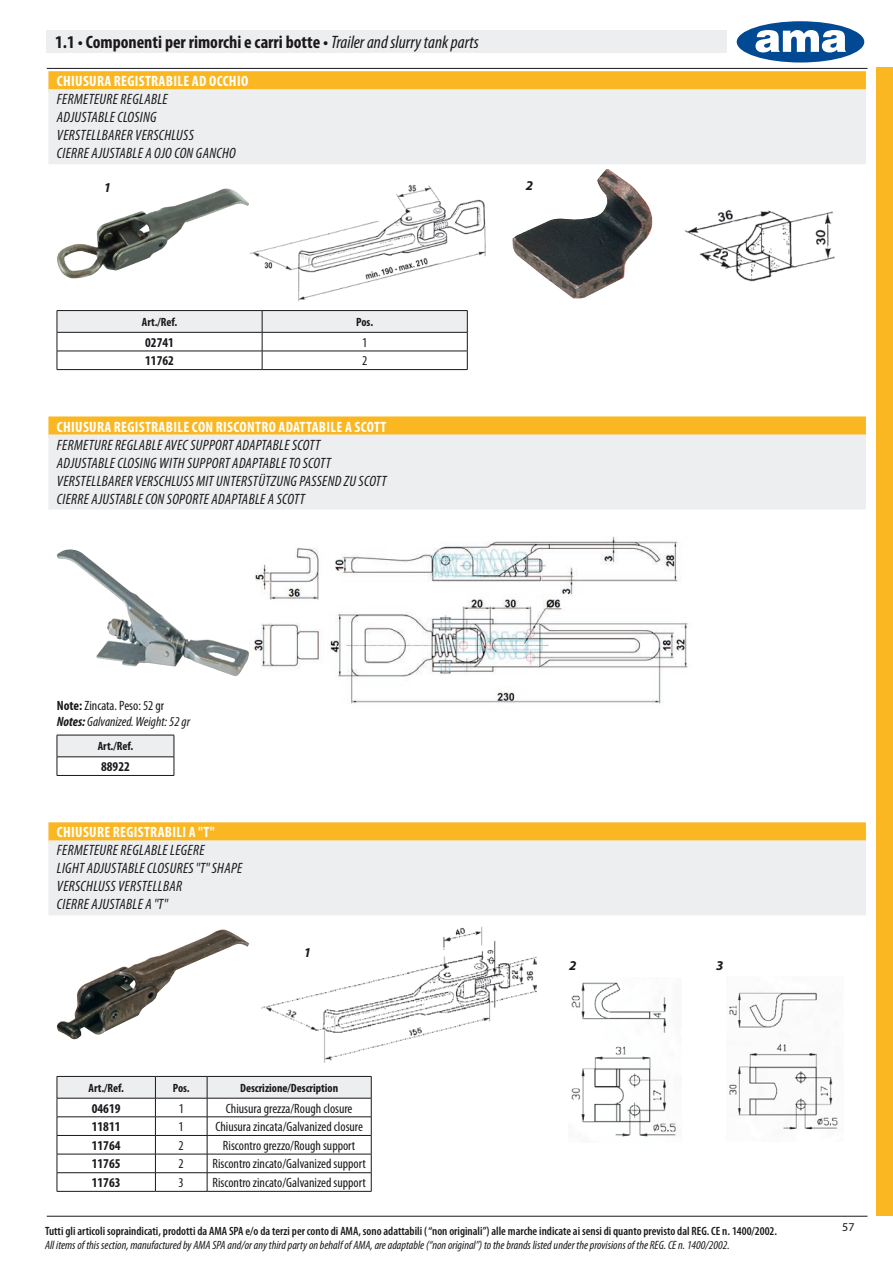
<style>
.page{position:relative;width:893px;height:1263px;background:#fff}
.page>*{position:absolute;margin:0;border:0;box-sizing:border-box;transform-origin:0 0}
.t1{font:700 condensed 18px "Myriad Pro";color:#1a181c}
.t2{font:italic condensed 15px/18px "Myriad Pro";letter-spacing:.02em;color:#1a181c}
.t3{font:700 condensed 15px "Myriad Pro";letter-spacing:.02em;color:#fff}
.t4{font:condensed 13.5px "Myriad Pro";color:#1a181c}
.t5{font:italic condensed 13.5px/16.2px "Myriad Pro";color:#1a181c}
.t6{font:700 condensed 13.5px "Myriad Pro";color:#1a181c}
.t7{font:italic 700 13.5px "Myriad Pro";color:#1a181c}
.t8{font:600 condensed 12px "Myriad Pro";color:#1a181c}
.t9{font:italic condensed 12px "Myriad Pro";color:#1a181c}
.t10{font:700 condensed 12px "Myriad Pro";color:#1a181c}
.t11{font:12px "Myriad Pro";color:#1a181c}
.s1{font-weight:400;font-style:italic}
.s2{font-weight:700;font-style:normal}
.s3{font-style:normal}
.s4{font-weight:700}
</style>
<div class="page">
<div style="left:737px;top:21px;width:127px;height:42px;background:#014992;border-radius:50%"></div>
<svg style="left:755px;top:30px;width:91px;height:22px"></svg>
<div style="left:876px;top:68px;width:17px;height:1148px;background:#fab721"></div>
<div style="left:47px;top:30px;width:680px;height:22px;background:#edeeef"></div>
<div style="left:48px;top:71px;width:818px;height:21px;background:#fab721"></div>
<div style="left:48px;top:89px;width:818px;height:21px;background:#edeeef"></div>
<div style="left:48px;top:107px;width:818px;height:21px;background:#edeeef"></div>
<div style="left:48px;top:125px;width:818px;height:21px;background:#edeeef"></div>
<div style="left:48px;top:143px;width:818px;height:21px;background:#edeeef"></div>
<div style="left:48px;top:416px;width:818px;height:21px;background:#fab721"></div>
<div style="left:48px;top:434px;width:818px;height:21px;background:#edeeef"></div>
<div style="left:48px;top:452px;width:818px;height:21px;background:#edeeef"></div>
<div style="left:48px;top:470px;width:818px;height:21px;background:#edeeef"></div>
<div style="left:48px;top:488px;width:818px;height:21px;background:#edeeef"></div>
<div style="left:48px;top:822px;width:818px;height:21px;background:#fab721"></div>
<div style="left:48px;top:840px;width:818px;height:21px;background:#edeeef"></div>
<div style="left:48px;top:858px;width:818px;height:21px;background:#edeeef"></div>
<div style="left:48px;top:876px;width:818px;height:21px;background:#edeeef"></div>
<div style="left:48px;top:894px;width:818px;height:21px;background:#edeeef"></div>
<img style="left:57px;top:188px;width:192px;height:91px">
<img style="left:249px;top:185px;width:237px;height:117px">
<img style="left:512px;top:169px;width:141px;height:130px">
<img style="left:684px;top:209px;width:151px;height:73px">
<hr style="left:57px;top:369px;width:205px;height:1px;background:#1a181c">
<hr style="left:262px;top:369px;width:205px;height:1px;background:#1a181c">
<hr style="left:57px;top:310px;width:205px;height:1px;background:#1a181c">
<hr style="left:262px;top:310px;width:205px;height:1px;background:#1a181c">
<svg style="left:57px;top:311px;width:411px;height:58px"></svg>
<hr style="left:57px;top:332px;width:205px;height:1px;background:#1a181c">
<hr style="left:262px;top:332px;width:205px;height:1px;background:#1a181c">
<img style="left:57px;top:554px;width:192px;height:122px">
<img style="left:254px;top:537px;width:434px;height:167px">
<div style="left:57px;top:735px;width:117px;height:22px;background:#edeeef"></div>
<hr style="left:57px;top:775px;width:117px;height:1px;background:#1a181c">
<hr style="left:57px;top:735px;width:117px;height:1px;background:#1a181c">
<svg style="left:57px;top:735px;width:1px;height:40px"></svg>
<svg style="left:174px;top:735px;width:1px;height:40px"></svg>
<hr style="left:57px;top:756px;width:117px;height:1px;background:#1a181c">
<img style="left:56px;top:929px;width:193px;height:110px">
<hr style="left:57px;top:1191px;width:98px;height:1px;background:#1a181c">
<hr style="left:155px;top:1191px;width:52px;height:1px;background:#1a181c">
<hr style="left:207px;top:1191px;width:164px;height:1px;background:#1a181c">
<svg style="left:57px;top:1076px;width:315px;height:115px"></svg>
<hr style="left:57px;top:1098px;width:98px;height:1px;background:#1a181c">
<hr style="left:155px;top:1098px;width:52px;height:1px;background:#1a181c">
<hr style="left:207px;top:1098px;width:164px;height:1px;background:#1a181c">
<img style="left:261px;top:926px;width:275px;height:137px">
<img style="left:571px;top:982px;width:105px;height:155px">
<img style="left:729px;top:992px;width:109px;height:138px">
<hr style="left:47px;top:1216px;width:820px;height:1px;background:#1a181c">
<hr style="left:47px;top:68px;width:820px;height:1px;background:#1a181c">
<p class="t1" style="left:55px;top:32px;width:425px">1.1 • Componenti per rimorchi e carri botte • <span class="s1">Trailer and slurry tank parts</span></p>
<p class="t3" style="left:57px;top:73px;width:193px">CHIUSURA REGISTRABILE AD OCCHIO</p>
<p class="t2" style="left:57px;top:91px;width:180px">FERMETEURE REGLABLE<br>ADJUSTABLE CLOSING<br>VERSTELLBARER VERSCHLUSS<br>CIERRE AJUSTABLE A OJO CON GANCHO</p>
<p class="t7" style="left:104px;top:180px;width:9px">1</p>
<p class="t7" style="left:526px;top:178px;width:9px">2</p>
<p class="t10" style="left:142px;top:315px;width:37px">Art./Ref.</p>
<p class="t10" style="left:356px;top:315px;width:18px">Pos.</p>
<p class="t6" style="left:145px;top:335px;width:30px">02741</p>
<p class="t4" style="left:362px;top:335px;width:7px">1</p>
<p class="t6" style="left:145px;top:353px;width:30px">11762</p>
<p class="t4" style="left:362px;top:354px;width:7px">2</p>
<p class="t3" style="left:57px;top:418px;width:331px">CHIUSURA REGISTRABILE CON RISCONTRO ADATTABILE A SCOTT</p>
<p class="t2" style="left:57px;top:436px;width:331px">FERMETURE REGLABLE AVEC SUPPORT ADAPTABLE SCOTT<br>ADJUSTABLE CLOSING WITH SUPPORT ADAPTABLE TO SCOTT VERSTELLBARER VERSCHLUSS MIT UNTERSTÜTZUNG PASSEND ZU SCOTT CIERRE AJUSTABLE CON SOPORTE ADAPTABLE A SCOTT</p>
<p class="t5" style="left:57px;top:698px;width:135px"><span class="s2">Note:</span> <span class="s3">Zincata. Peso: 52 gr<br></span><span class="s4">Notes:</span> Galvanized. Weight: 52 gr</p>
<p class="t10" style="left:98px;top:740px;width:37px">Art./Ref.</p>
<p class="t6" style="left:101px;top:759px;width:30px">88922</p>
<p class="t3" style="left:57px;top:824px;width:159px">CHIUSURE REGISTRABILI A "T"</p>
<p class="t2" style="left:57px;top:842px;width:187px">FERMETEURE REGLABLE LEGERE<br>LIGHT ADJUSTABLE CLOSURES "T" SHAPE<br>VERSCHLUSS VERSTELLBAR<br>CIERRE AJUSTABLE A "T"</p>
<p class="t7" style="left:304px;top:945px;width:9px">1</p>
<p class="t10" style="left:88px;top:1081px;width:37px">Art./Ref.</p>
<p class="t10" style="left:173px;top:1081px;width:18px">Pos.</p>
<p class="t10" style="left:240px;top:1081px;width:100px">Descrizione/Description</p>
<p class="t6" style="left:92px;top:1101px;width:30px">04619</p>
<p class="t4" style="left:179px;top:1101px;width:7px">1</p>
<p class="t4" style="left:226px;top:1101px;width:128px">Chiusura grezza/Rough closure</p>
<p class="t6" style="left:92px;top:1119px;width:30px">11811</p>
<p class="t4" style="left:179px;top:1119px;width:7px">1</p>
<p class="t4" style="left:215px;top:1119px;width:149px">Chiusura zincata/Galvanized closure</p>
<p class="t6" style="left:92px;top:1138px;width:30px">11764</p>
<p class="t4" style="left:179px;top:1138px;width:7px">2</p>
<p class="t4" style="left:223px;top:1138px;width:134px">Riscontro grezzo/Rough support</p>
<p class="t6" style="left:92px;top:1156px;width:30px">11765</p>
<p class="t4" style="left:179px;top:1157px;width:7px">2</p>
<p class="t4" style="left:212px;top:1157px;width:155px">Riscontro zincato/Galvanized support</p>
<p class="t6" style="left:92px;top:1175px;width:30px">11763</p>
<p class="t4" style="left:179px;top:1175px;width:7px">3</p>
<p class="t4" style="left:212px;top:1175px;width:155px">Riscontro zincato/Galvanized support</p>
<p class="t7" style="left:569px;top:958px;width:9px">2</p>
<p class="t7" style="left:716px;top:957px;width:9px">3</p>
<p class="t8" style="left:45px;top:1224px;width:733px">Tutti gli articoli sopraindicati, prodotti da AMA SPA e/o da terzi per conto di AMA, sono adattabili ( “non originali”) alle marche indicate ai sensi di quanto previsto dal REG. CE n. 1400/2002.</p>
<p class="t9" style="left:45px;top:1239px;width:686px">All items of this section, manufactured by AMA SPA and/or any third party on behalf of AMA, are adaptable (“non original”) to the brands listed under the provisions of the REG. CE n. 1400/2002.</p>
<p class="t11" style="left:842px;top:1221px;width:14px">57</p>
</div>
